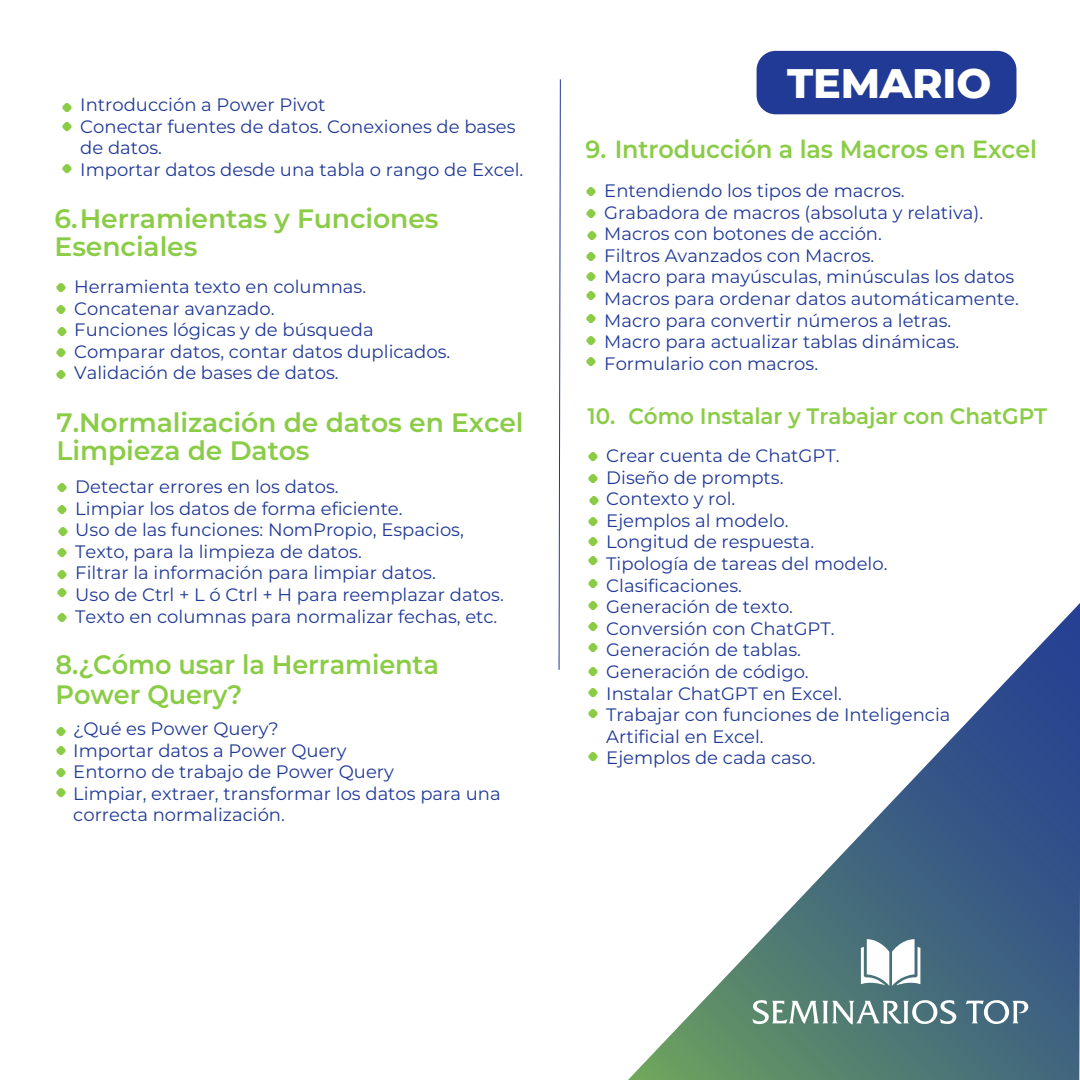
<style>
.page{position:relative;width:1080px;height:1080px;background:#fff}
.page>*{position:absolute;margin:0;border:0;box-sizing:border-box;transform-origin:0 0}
.t1{font:800 41.3px "Montserrat";letter-spacing:-.005em;color:#fff}
.t2{font:600 26.6px/28px "Montserrat";letter-spacing:-.005em;color:#8bcc47}
.t3{font:600 26.6px/30px "Montserrat";letter-spacing:-.005em;color:#8bcc47;scale:.96 1}
.t4{font:600 24.8px "Montserrat";letter-spacing:-.005em;color:#8bcc47;scale:.96 1}
.t5{font:600 22.4px "Montserrat";letter-spacing:-.005em;color:#8bcc47;scale:.96 1}
.t6{font:18px/21.6px "Montserrat";color:#213a96}
</style>
<div class="page">
<div style="left:757px;top:51px;width:259px;height:63px;background:#213a96;border-radius:19px"></div>
<svg style="left:62px;top:103px;width:10px;height:9px"></svg>
<svg style="left:62px;top:122px;width:10px;height:9px"></svg>
<svg style="left:62px;top:164px;width:10px;height:9px"></svg>
<svg style="left:56px;top:727px;width:10px;height:9px"></svg>
<svg style="left:56px;top:746px;width:10px;height:9px"></svg>
<svg style="left:56px;top:768px;width:10px;height:9px"></svg>
<svg style="left:56px;top:788px;width:10px;height:9px"></svg>
<svg style="left:56px;top:283px;width:10px;height:9px"></svg>
<svg style="left:56px;top:305px;width:10px;height:9px"></svg>
<svg style="left:57px;top:327px;width:10px;height:9px"></svg>
<svg style="left:56px;top:348px;width:10px;height:9px"></svg>
<svg style="left:56px;top:370px;width:10px;height:9px"></svg>
<svg style="left:586px;top:187px;width:10px;height:9px"></svg>
<svg style="left:586px;top:209px;width:10px;height:9px"></svg>
<svg style="left:587px;top:231px;width:10px;height:9px"></svg>
<svg style="left:586px;top:252px;width:10px;height:9px"></svg>
<svg style="left:586px;top:272px;width:10px;height:9px"></svg>
<svg style="left:586px;top:291px;width:10px;height:9px"></svg>
<svg style="left:586px;top:314px;width:10px;height:9px"></svg>
<svg style="left:586px;top:336px;width:10px;height:9px"></svg>
<svg style="left:586px;top:357px;width:10px;height:9px"></svg>
<svg style="left:588px;top:452px;width:10px;height:9px"></svg>
<svg style="left:588px;top:474px;width:10px;height:9px"></svg>
<svg style="left:589px;top:496px;width:10px;height:9px"></svg>
<svg style="left:588px;top:517px;width:10px;height:9px"></svg>
<svg style="left:588px;top:537px;width:10px;height:9px"></svg>
<svg style="left:588px;top:556px;width:10px;height:9px"></svg>
<svg style="left:588px;top:579px;width:10px;height:9px"></svg>
<svg style="left:588px;top:601px;width:10px;height:9px"></svg>
<svg style="left:588px;top:622px;width:10px;height:9px"></svg>
<svg style="left:588px;top:643px;width:10px;height:9px"></svg>
<svg style="left:588px;top:667px;width:10px;height:9px"></svg>
<svg style="left:588px;top:688px;width:10px;height:9px"></svg>
<svg style="left:588px;top:709px;width:10px;height:9px"></svg>
<svg style="left:588px;top:752px;width:10px;height:9px"></svg>
<svg style="left:57px;top:483px;width:10px;height:9px"></svg>
<svg style="left:57px;top:505px;width:10px;height:9px"></svg>
<svg style="left:58px;top:527px;width:10px;height:9px"></svg>
<svg style="left:57px;top:548px;width:10px;height:9px"></svg>
<svg style="left:57px;top:570px;width:10px;height:9px"></svg>
<svg style="left:57px;top:588px;width:10px;height:9px"></svg>
<svg style="left:57px;top:613px;width:10px;height:9px"></svg>
<svg style="left:559px;top:79px;width:1px;height:591px"></svg>
<svg style="left:628px;top:603px;width:452px;height:477px"></svg>
<svg style="left:752px;top:921px;width:290px;height:104px;background:#62848d"></svg>
<p class="t6" style="left:80px;top:93px;width:247px">Introducción a Power Pivot</p>
<p class="t6" style="left:80px;top:115px;width:445px">Conectar fuentes de datos. Conexiones de bases de datos.<br>Importar datos desde una tabla o rango de Excel.</p>
<h2 class="t2" style="left:55px;top:203px;width:386px">6. Herramientas y Funciones<br>Esenciales</h2>
<p class="t6" style="left:74px;top:275px;width:378px">Herramienta texto en columnas.<br>Concatenar avanzado.<br>Funciones lógicas y de búsqueda<br>Comparar datos, contar datos duplicados.<br>Validación de bases de datos.</p>
<h2 class="t2" style="left:57px;top:407px;width:469px">7.Normalización de datos en Excel<br>Limpieza de Datos</h2>
<p class="t6" style="left:75px;top:475px;width:430px">Detectar errores en los datos.<br>Limpiar los datos de forma eficiente.<br>Uso de las funciones: NomPropio, Espacios, Texto, para la limpieza de datos.<br>Filtrar la información para limpiar datos.<br>Uso de Ctrl + L ó Ctrl + H para reemplazar datos.<br>Texto en columnas para normalizar fechas, etc.</p>
<h2 class="t3" style="left:56px;top:648px;width:401px">8.¿Cómo usar la Herramienta<br>Power Query?</h2>
<p class="t6" style="left:73px;top:717px;width:429px">¿Qué es Power Query?<br>Importar datos a Power Query<br>Entorno de trabajo de Power Query<br>Limpiar, extraer, transformar los datos para una correcta normalización.</p>
<h1 class="t1" style="left:787px;top:53px;width:206px">TEMARIO</h1>
<h3 class="t4" style="left:586px;top:132px;width:472px">9. Introducción a las Macros en Excel</h3>
<p class="t6" style="left:604px;top:179px;width:416px">Entendiendo los tipos de macros.<br>Grabadora de macros (absoluta y relativa).<br>Macros con botones de acción.<br>Filtros Avanzados con Macros.<br>Macro para mayúsculas, minúsculas los datos Macros para ordenar datos automáticamente.<br>Macro para convertir números a letras.<br>Macro para actualizar tablas dinámicas.<br>Formulario con macros.</p>
<p class="t5" style="left:588px;top:400px;width:480px">10. Cómo Instalar y Trabajar con ChatGPT</p>
<p class="t6" style="left:606px;top:444px;width:346px">Crear cuenta de ChatGPT.<br>Diseño de prompts.<br>Contexto y rol.<br>Ejemplos al modelo.<br>Longitud de respuesta.<br>Tipología de tareas del modelo.<br>Clasificaciones.<br>Generación de texto.<br>Conversión con ChatGPT.<br>Generación de tablas.<br>Generación de código.<br>Instalar ChatGPT en Excel.<br>Trabajar con funciones de Inteligencia<br>Artificial en Excel.<br>Ejemplos de cada caso.</p>
</div>
